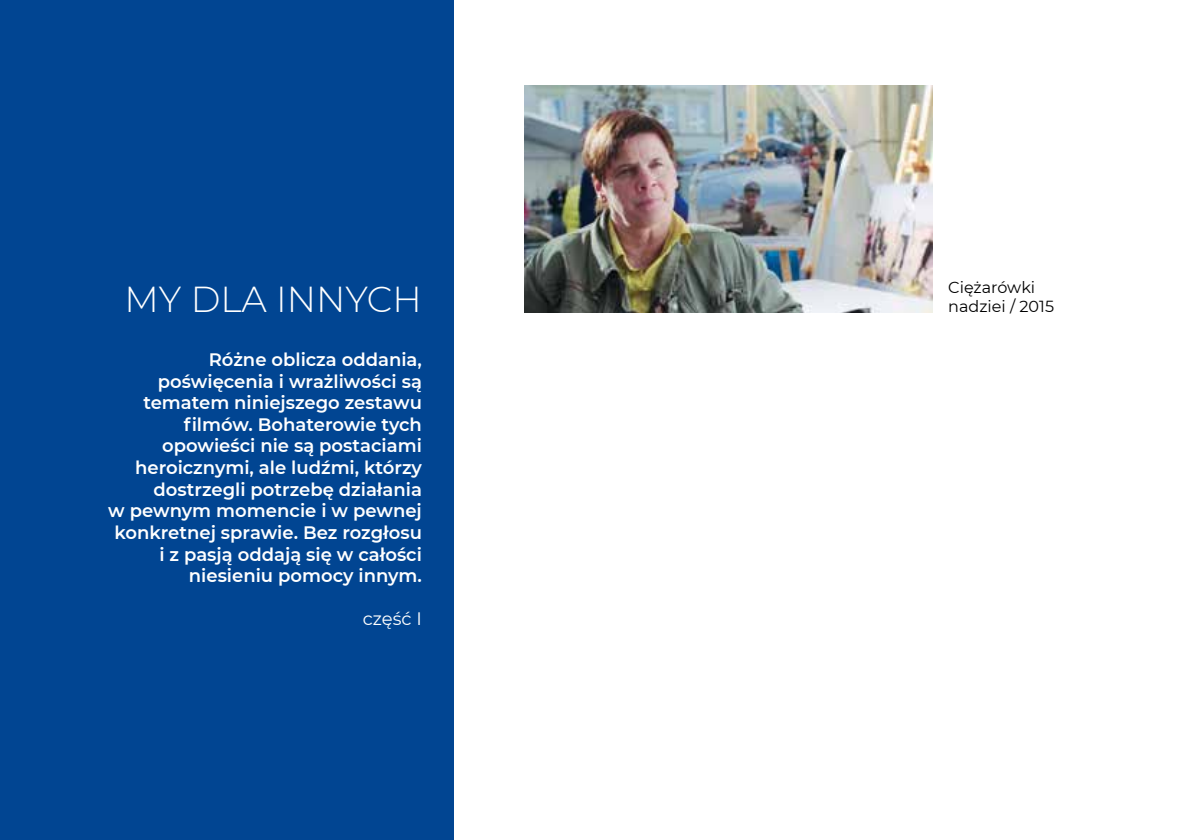
<style>
.page{position:relative;width:1191px;height:840px;background:#fff}
.page>*{position:absolute;margin:0;border:0;box-sizing:border-box;transform-origin:0 0}
.t1{font:300 36px "Montserrat";color:#fff}
.t2{font:600 18px/21.6px "Montserrat";color:#fff;text-align:right}
.t3{font:18px "Montserrat";letter-spacing:-.005em;color:#fff}
.t4{font:16px/19.2px "Montserrat";color:#000}
</style>
<div class="page">
<div style="left:0;top:0;width:454px;height:839px;background:#014592"></div>
<img style="left:524px;top:85px;width:409px;height:227px">
<h1 class="t1" style="left:124px;top:275px;width:299px">MY DLA INNYCH</h1>
<p class="t2" style="left:108px;top:348px;width:315px">Różne oblicza oddania, poświęcenia i wrażliwości są tematem niniejszego zestawu filmów. Bohaterowie tych opowieści nie są postaciami heroicznymi, ale ludźmi, którzy dostrzegli potrzebę działania<br>w pewnym momencie i w pewnej konkretnej sprawie. Bez rozgłosu i z pasją oddają się w całości niesieniu pomocy innym.</p>
<p class="t3" style="left:363px;top:606px;width:60px">część I</p>
<p class="t4" style="left:948px;top:277px;width:107px">Ciężarówki nadziei / 2015</p>
</div>
